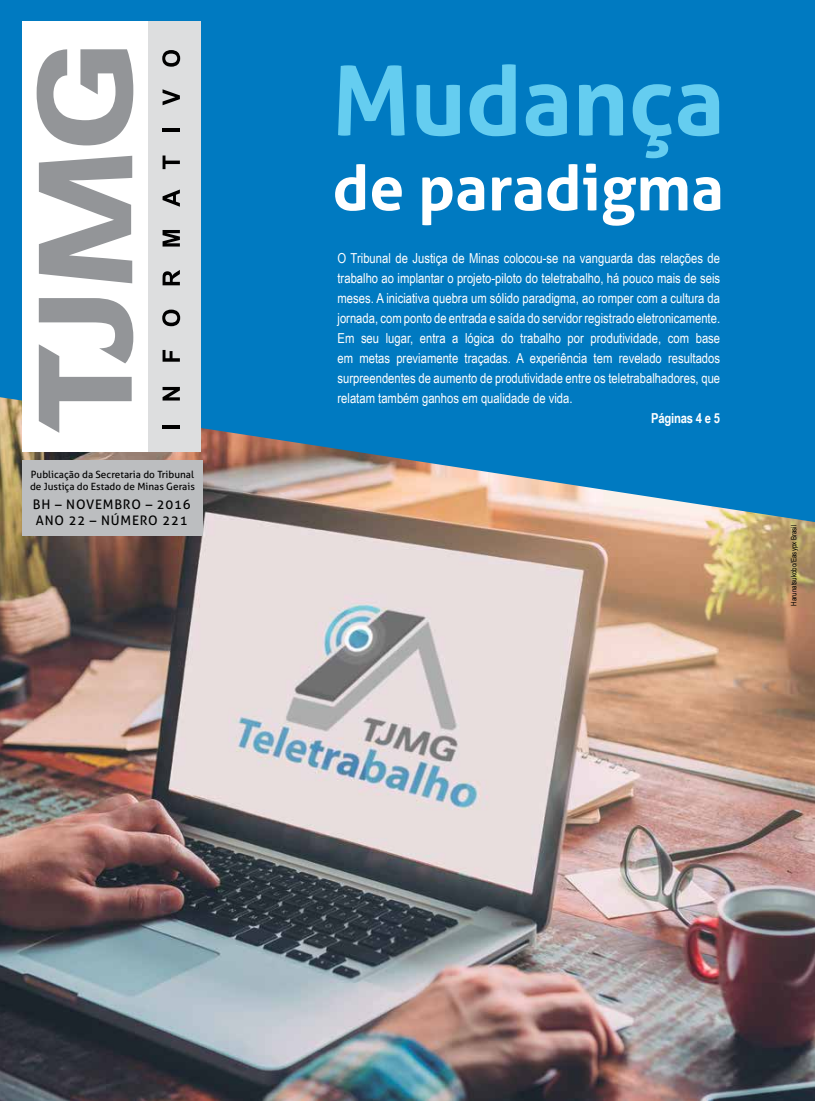
<style>
.page{position:relative;width:815px;height:1101px;background:#fff}
.page>*{position:absolute;margin:0;border:0;box-sizing:border-box;transform-origin:0 0}
.t1{font:700 96.12px "Aller";color:#65cdf0}
.t2{font:700 62.5px "Aller";color:#fff}
.t3{font:13.75px/20px "Arial Narrow";color:#fff;text-align:justify}
.t4{font:700 13.75px "Arial Narrow";letter-spacing:-.015em;color:#fff}
.t5{font:13.12px/16.2px "Aller";letter-spacing:.06em;color:#000}
.t6{font:10px/12px "Aller";color:#000}
.t7{font:7.5px "Arial Narrow";color:#000}
</style>
<div class="page">
<img style="left:0;top:522px;width:815px;height:578px">
<svg style="left:0;top:0;width:815px;height:522px;fill:#007ac1"></svg>
<div style="left:22px;top:460px;width:181px;height:75px;background:#bcbec0"></div>
<div style="left:22px;top:22px;width:179px;height:430px;background:#fff"></div>
<div style="left:148px;top:22px;width:53px;height:430px;background:#dddedf"></div>
<svg style="left:39px;top:298px;width:94px;height:135px"></svg>
<svg style="left:37px;top:49px;width:96px;height:96px"></svg>
<svg style="left:39px;top:156px;width:93px;height:127px"></svg>
<hr style="left:163px;top:425px;width:17px;height:4px;background:#000">
<svg style="left:163px;top:387px;width:17px;height:13px"></svg>
<svg style="left:163px;top:350px;width:17px;height:11px"></svg>
<svg style="left:162px;top:309px;width:18px;height:17px"></svg>
<svg style="left:163px;top:270px;width:17px;height:15px"></svg>
<svg style="left:163px;top:230px;width:17px;height:16px"></svg>
<svg style="left:163px;top:189px;width:17px;height:18px"></svg>
<svg style="left:163px;top:155px;width:17px;height:14px"></svg>
<hr style="left:163px;top:128px;width:17px;height:4px;background:#000">
<svg style="left:163px;top:89px;width:17px;height:16px"></svg>
<svg style="left:162px;top:50px;width:18px;height:17px"></svg>
<p class="t6" style="left:30px;top:468px;width:166px">Publicação da Secretaria do Tribunal de Justiça do Estado de Minas Gerais</p>
<p class="t5" style="left:33px;top:496px;width:159px">BH – NOVEMBRO – 2016<br>ANO 22 – NÚMERO 221</p>
<h1 class="t1" style="left:332px;top:42px;width:394px">Mudança</h1>
<h2 class="t2" style="left:333px;top:149px;width:393px">de paradigma</h2>
<p class="t3" style="left:338px;top:247px;width:384px">O Tribunal de Justiça de Minas colocou-se na vanguarda das relações de trabalho ao implantar o projeto-piloto do teletrabalho, há pouco mais de seis meses. A iniciativa quebra um sólido paradigma, ao romper com a cultura da jornada, com ponto de entrada e saída do servidor registrado eletronicamente.<br>Em seu lugar, entra a lógica do trabalho por produtividade, com base em metas previamente traçadas. A experiência tem revelado resultados surpreendentes de aumento de produtividade entre os teletrabalhadores, que relatam também ganhos em qualidade de vida.</p>
<p class="t4" style="left:651px;top:407px;width:70px">Páginas 4 e 5</p>
<p class="t7" style="left:788px;top:605px;width:82px;rotate:-90deg">Harunatsukobo/Easypx Brasil</p>
</div>
